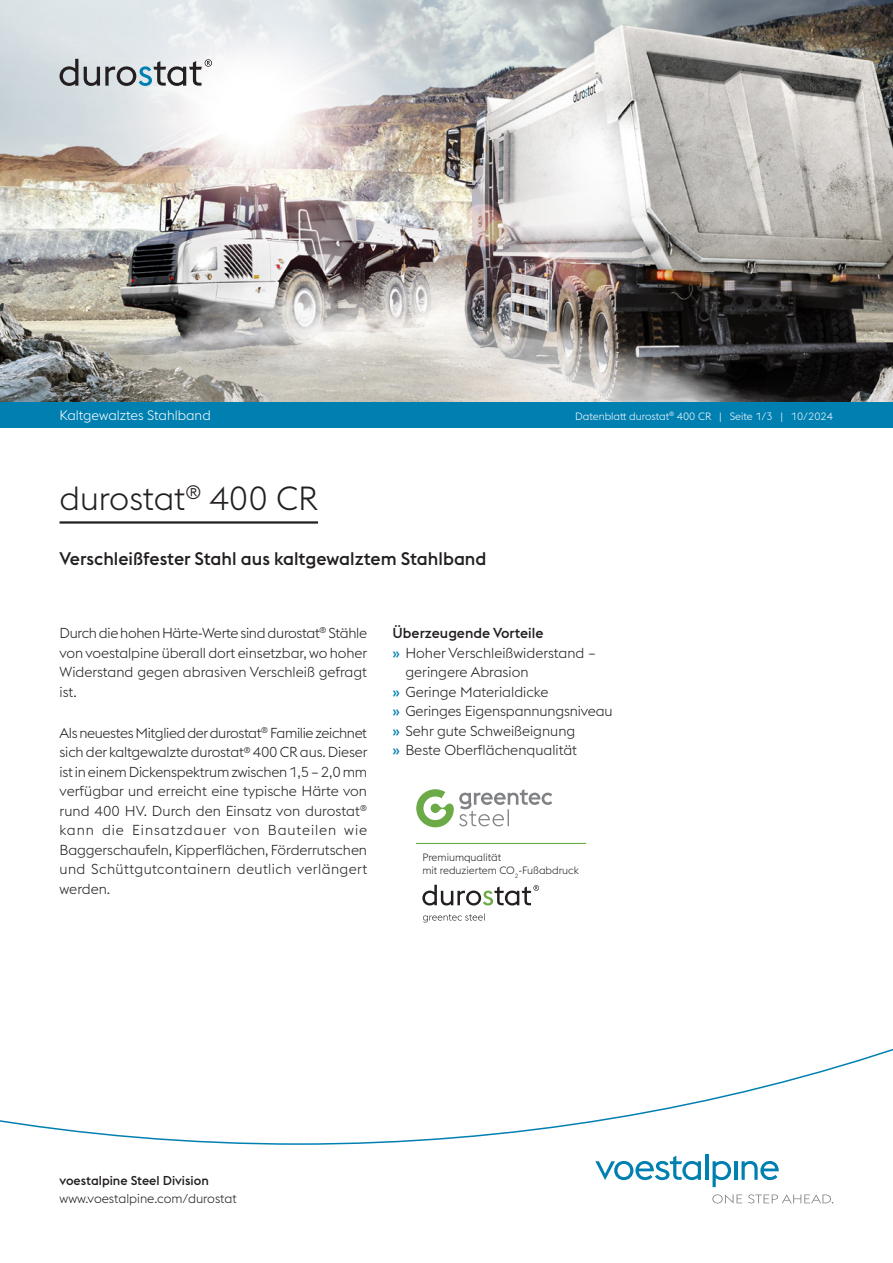
<style>
.page{position:relative;width:893px;height:1263px;background:#fff}
.page>*{position:absolute;margin:0;border:0;box-sizing:border-box;transform-origin:0 0}
.t1{font:300 33px "voestalpine";color:#231f20}
.t2{font:500 18px "voestalpine";color:#231f20}
.t3{font:300 14.25px/19.5px "voestalpine";color:#231f20;text-align:justify}
.t4{font:500 14.25px "voestalpine";color:#231f20}
.t5{font:300 13.5px "voestalpine";color:#fff}
.t6{font:300 12.75px "voestalpine";color:#231f20}
.t7{font:500 12.75px "voestalpine";color:#231f20}
.t8{font:300 10.5px/13.5px "voestalpine";color:#231f20}
.t9{font:300 10.5px "voestalpine";color:#fff}
.s1{font-weight:500;color:#007fb1}
</style>
<div class="page">
<svg style="left:0;top:1048px;width:893px;height:97px"></svg>
<svg style="left:595px;top:1156px;width:106px;height:24px"></svg>
<hr style="left:705px;top:1154px;width:3px;height:26px;background:#007fb1">
<svg style="left:713px;top:1161px;width:18px;height:26px"></svg>
<hr style="left:734px;top:1161px;width:3px;height:19px;background:#007fb1">
<svg style="left:741px;top:1161px;width:38px;height:19px"></svg>
<svg style="left:712px;top:1194px;width:30px;height:9px"></svg>
<svg style="left:748px;top:1194px;width:85px;height:9px"></svg>
<img style="left:0;top:0;width:893px;height:402px">
<div style="left:0;top:402px;width:893px;height:25px;background:#007fb1"></div>
<svg style="left:60px;top:59px;width:152px;height:27px;background:#acb2b6"></svg>
<svg style="left:416px;top:789px;width:136px;height:38px"></svg>
<hr style="left:416px;top:843px;width:170px;height:1px;background:#6baa47">
<svg style="left:422px;top:885px;width:117px;height:20px"></svg>
<svg style="left:423px;top:913px;width:62px;height:9px"></svg>
<hr style="left:61px;top:521px;width:256px;height:3px;background:#231f20">
<p class="t5" style="left:60px;top:407px;width:153px">Kaltgewalztes Stahlband</p>
<p class="t9" style="left:575px;top:410px;width:259px">Datenblatt durostat<sup>®</sup> 400 CR | Seite 1/3 | 10/2024</p>
<h1 class="t1" style="left:60px;top:480px;width:260px">durostat<sup>®</sup> 400 CR</h1>
<p class="t2" style="left:60px;top:548px;width:428px">Verschleißfester Stahl aus kaltgewalztem Stahlband</p>
<p class="t3" style="left:60px;top:623px;width:309px">Durch die hohen Härte-Werte sind durostat<sup>®</sup> Stähle von voestalpine überall dort einsetzbar, wo hoher Widerstand gegen abrasiven Verschleiß gefragt ist.</p>
<p class="t3" style="left:60px;top:723px;width:310px">Als neuestes Mitglied der durostat<sup>®</sup> Familie zeichnet sich der kaltgewalzte durostat<sup>®</sup> 400 CR aus. Dieser ist in einem Dickenspektrum zwischen 1,5 – 2,0 mm verfügbar und erreicht eine typische Härte von rund 400 HV. Durch den Einsatz von durostat<sup>® </sup>kann die Einsatzdauer von Bauteilen wie Baggerschaufeln, Kipperflächen, Förderrutschen und Schüttgutcontainern deutlich verlängert werden.</p>
<p class="t4" style="left:393px;top:624px;width:152px">Überzeugende Vorteile</p>
<p class="t3" style="left:393px;top:643px;width:205px"><span class="s1">»</span> Hoher Verschleißwiderstand –</p>
<p class="t3" style="left:405px;top:662px;width:125px">geringere Abrasion</p>
<p class="t3" style="left:393px;top:682px;width:157px"><span class="s1">»</span> Geringe Materialdicke</p>
<p class="t3" style="left:393px;top:701px;width:221px"><span class="s1">»</span> Geringes Eigenspannungsniveau</p>
<p class="t3" style="left:393px;top:721px;width:184px"><span class="s1">»</span> Sehr gute Schweißeignung</p>
<p class="t3" style="left:393px;top:740px;width:186px"><span class="s1">»</span> Beste Oberflächenqualität</p>
<p class="t8" style="left:422px;top:850px;width:158px">Premiumqualität<br>mit reduziertem CO<sub>2</sub>-Fußabdruck</p>
<p class="t7" style="left:60px;top:1173px;width:151px">voestalpine Steel Division</p>
<p class="t6" style="left:60px;top:1191px;width:179px">www.voestalpine.com/durostat</p>
</div>
